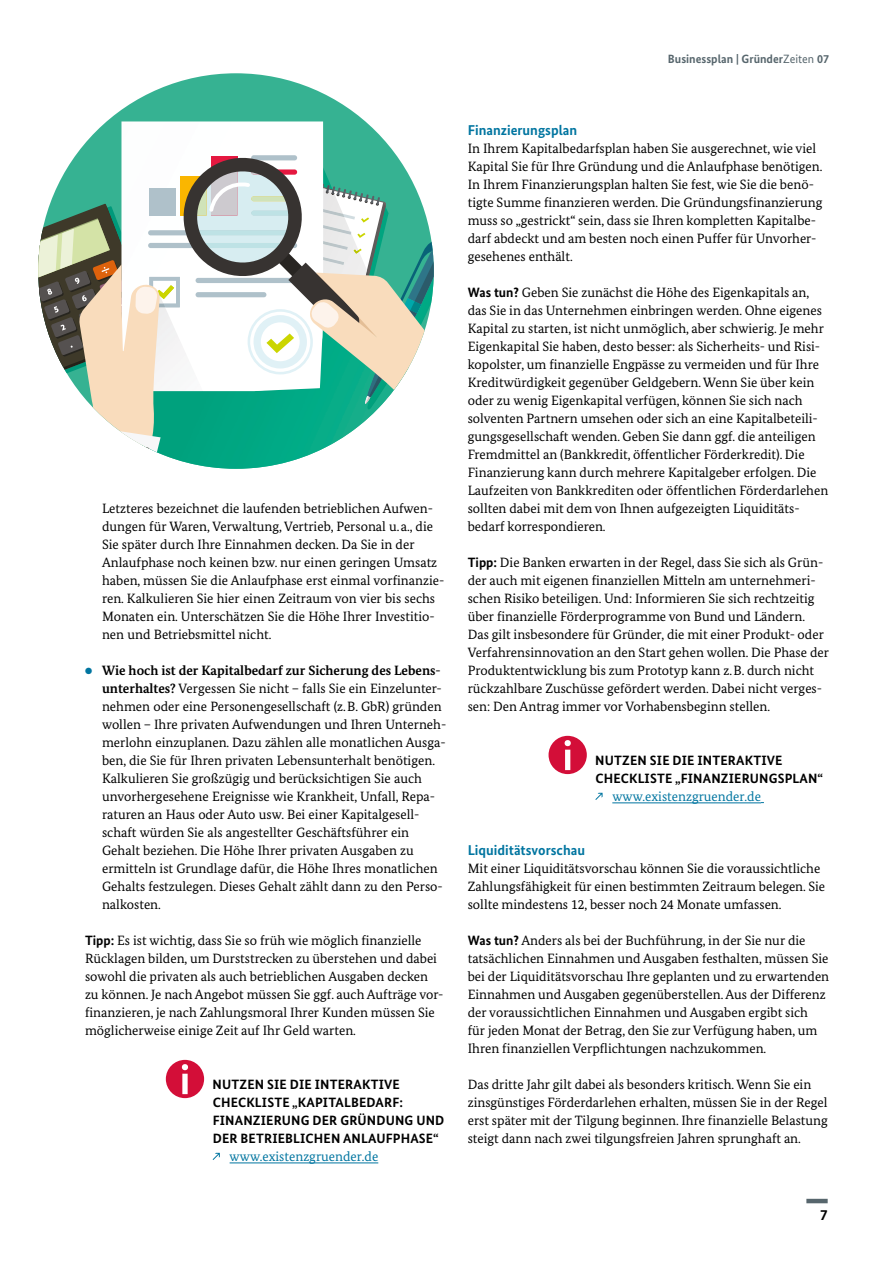
<style>
.page{position:relative;width:893px;height:1263px;background:#fff}
.page>*{position:absolute;margin:0;border:0;box-sizing:border-box;transform-origin:0 0}
.t1{font:700 15px "Bundes Sans";color:#000}
.t2{font:700 14.25px "Bundes Sans";color:#0075a0}
.t3{font:13.5px/18px "Bundes Serif";color:#000}
.t4{font:700 13.5px/18px "Bundes Sans";letter-spacing:.01em;color:#000}
.t5{font:13.5px "Bundes Serif";color:#0075a0}
.t6{font:700 12px "Bundes Sans";color:#57666d}
.s1{font-weight:400}
.s2{color:#0075a0}
.s3{font-weight:700}
.s4{font-family:"Bundes Sans";font-weight:700}
</style>
<div class="page">
<hr style="left:806px;top:1199px;width:22px;height:4px;background:#57666d">
<hr style="left:230px;top:1162px;width:148px;height:1px;background:#0075a0">
<hr style="left:612px;top:802px;width:149px;height:1px;background:#0075a0">
<div style="left:38px;top:73px;width:396px;height:396px;background:#36b292;border-radius:198px"></div>
<div style="left:123px;top:123px;width:200px;height:29px;background:#feffff"></div>
<svg style="left:38px;top:152px;width:396px;height:317px"></svg>
<svg style="left:166px;top:1060px;width:38px;height:38px"></svg>
<svg style="left:213px;top:1153px;width:7px;height:7px"></svg>
<svg style="left:549px;top:736px;width:38px;height:38px"></svg>
<svg style="left:595px;top:793px;width:8px;height:7px"></svg>
<p class="t6" style="left:668px;top:52px;width:163px">Businessplan | Gründer<span class="s1">Zeiten</span> 07</p>
<p class="t3" style="left:102px;top:499px;width:344px">Letzteres bezeichnet die laufenden betrieblichen Aufwen&shy;dungen für Waren, Verwaltung, Vertrieb, Personal u.a., die Sie später durch Ihre Einnahmen decken. Da Sie in der Anlaufphase noch keinen bzw. nur einen geringen Umsatz haben, müssen Sie die Anlaufphase erst einmal vorfinanzie&shy;ren. Kalkulieren Sie hier einen Zeitraum von vier bis sechs Monaten ein. Unterschätzen Sie die Höhe Ihrer Investitio&shy;nen und Betriebsmittel nicht.</p>
<p class="t3" style="left:102px;top:661px;width:346px;text-indent:-17px"><span class="s2">●</span> <span class="s3">Wie hoch ist der Kapitalbedarf zur Sicherung des Lebens&shy;unterhaltes?</span> Vergessen Sie nicht – falls Sie ein Einzelunter&shy;nehmen oder eine Personengesellschaft (z.B. GbR) gründen wollen – Ihre privaten Aufwendungen und Ihren Unterneh&shy;merlohn einzuplanen. Dazu zählen alle monatlichen Ausga&shy;ben, die Sie für Ihren privaten Lebensunterhalt benötigen.<br>Kalkulieren Sie großzügig und berücksichtigen Sie auch unvorhergesehene Ereignisse wie Krankheit, Unfall, Repa&shy;raturen an Haus oder Auto usw. Bei einer Kapitalgesell&shy;schaft würden Sie als angestellter Geschäftsführer ein Gehalt beziehen. Die Höhe Ihrer privaten Ausgaben zu ermitteln ist Grundlage dafür, die Höhe Ihres monatlichen Gehalts festzulegen. Dieses Gehalt zählt dann zu den Perso&shy;nalkosten.</p>
<p class="t3" style="left:85px;top:931px;width:360px"><span class="s4">Tipp:</span> Es ist wichtig, dass Sie so früh wie möglich finanzielle Rücklagen bilden, um Durststrecken zu überstehen und dabei sowohl die privaten als auch betrieblichen Ausgaben decken zu können. Je nach Angebot müssen Sie ggf. auch Aufträge vor&shy;finanzieren, je nach Zahlungsmoral Ihrer Kunden müssen Sie möglicherweise einige Zeit auf Ihr Geld warten.</p>
<p class="t4" style="left:213px;top:1075px;width:233px">NUTZEN SIE DIE INTERAKTIVE<br>CHECKLISTE „KAPITALBEDARF:<br>FINANZIERUNG DER GRÜNDUNG UND<br>DER BETRIEBLICHEN ANLAUFPHASE“</p>
<p class="t5" style="left:230px;top:1148px;width:150px">www.existenzgruender.de</p>
<h4 class="t2" style="left:468px;top:121px;width:111px">Finanzierungsplan</h4>
<p class="t3" style="left:468px;top:139px;width:356px">In Ihrem Kapitalbedarfsplan haben Sie ausgerechnet, wie viel Kapital Sie für Ihre Gründung und die Anlaufphase benötigen.<br>In Ihrem Finanzierungsplan halten Sie fest, wie Sie die benö&shy;tigte Summe finanzieren werden. Die Gründungsfinanzierung muss so „gestrickt“ sein, dass sie Ihren kompletten Kapitalbe&shy;darf abdeckt und am besten noch einen Puffer für Unvorher&shy;gesehenes enthält.</p>
<p class="t3" style="left:468px;top:283px;width:362px"><span class="s4">Was tun?</span> Geben Sie zunächst die Höhe des Eigenkapitals an, das Sie in das Unternehmen einbringen werden. Ohne eigenes Kapital zu starten, ist nicht unmöglich, aber schwierig. Je mehr Eigenkapital Sie haben, desto besser: als Sicherheits- und Risi&shy;kopolster, um finanzielle Engpässe zu vermeiden und für Ihre Kreditwürdigkeit gegenüber Geldgebern. Wenn Sie über kein oder zu wenig Eigenkapital verfügen, können Sie sich nach solventen Partnern umsehen oder sich an eine Kapitalbeteili&shy;gungsgesellschaft wenden. Geben Sie dann ggf. die anteiligen Fremdmittel an (Bankkredit, öffentlicher Förderkredit). Die Finanzierung kann durch mehrere Kapitalgeber erfolgen. Die Laufzeiten von Bankkrediten oder öffentlichen Förderdarlehen sollten dabei mit dem von Ihnen aufgezeigten Liquiditäts&shy;bedarf korrespondieren.</p>
<p class="t3" style="left:468px;top:553px;width:363px"><span class="s4">Tipp:</span> Die Banken erwarten in der Regel, dass Sie sich als Grün&shy;der auch mit eigenen finanziellen Mitteln am unternehmeri&shy;schen Risiko beteiligen. Und: Informieren Sie sich rechtzeitig über finanzielle Förderprogramme von Bund und Ländern.<br>Das gilt insbesondere für Gründer, die mit einer Produkt- oder Verfahrensinnovation an den Start gehen wollen. Die Phase der Produktentwicklung bis zum Prototyp kann z.B. durch nicht rückzahlbare Zuschüsse gefördert werden. Dabei nicht verges&shy;sen: Den Antrag immer vor Vorhabensbeginn stellen.</p>
<p class="t4" style="left:595px;top:751px;width:229px">NUTZEN SIE DIE INTERAKTIVE<br>CHECKLISTE „FINANZIERUNGSPLAN“</p>
<p class="t5" style="left:612px;top:788px;width:150px">www.existenzgruender.de</p>
<h4 class="t2" style="left:468px;top:841px;width:119px">Liquiditätsvorschau</h4>
<p class="t3" style="left:468px;top:859px;width:359px">Mit einer Liquiditätsvorschau können Sie die voraussichtliche<br>Zahlungsfähigkeit für einen bestimmten Zeitraum belegen. Sie sollte mindestens 12, besser noch 24 Monate umfassen.</p>
<p class="t3" style="left:468px;top:931px;width:363px"><span class="s4">Was tun?</span> Anders als bei der Buchführung, in der Sie nur die tatsächlichen Einnahmen und Ausgaben festhalten, müssen Sie bei der Liquiditätsvorschau Ihre geplanten und zu erwartenden Einnahmen und Ausgaben gegenüberstellen. Aus der Differenz der voraussichtlichen Einnahmen und Ausgaben ergibt sich<br>für jeden Monat der Betrag, den Sie zur Verfügung haben, um Ihren finanziellen Verpflichtungen nachzukommen.</p>
<p class="t3" style="left:468px;top:1075px;width:362px">Das dritte Jahr gilt dabei als besonders kritisch. Wenn Sie ein zinsgünstiges Förderdarlehen erhalten, müssen Sie in der Regel erst später mit der Tilgung beginnen. Ihre finanzielle Belastung steigt dann nach zwei tilgungsfreien Jahren sprunghaft an.</p>
<p class="t1" style="left:820px;top:1206px;width:9px">7</p>
</div>
